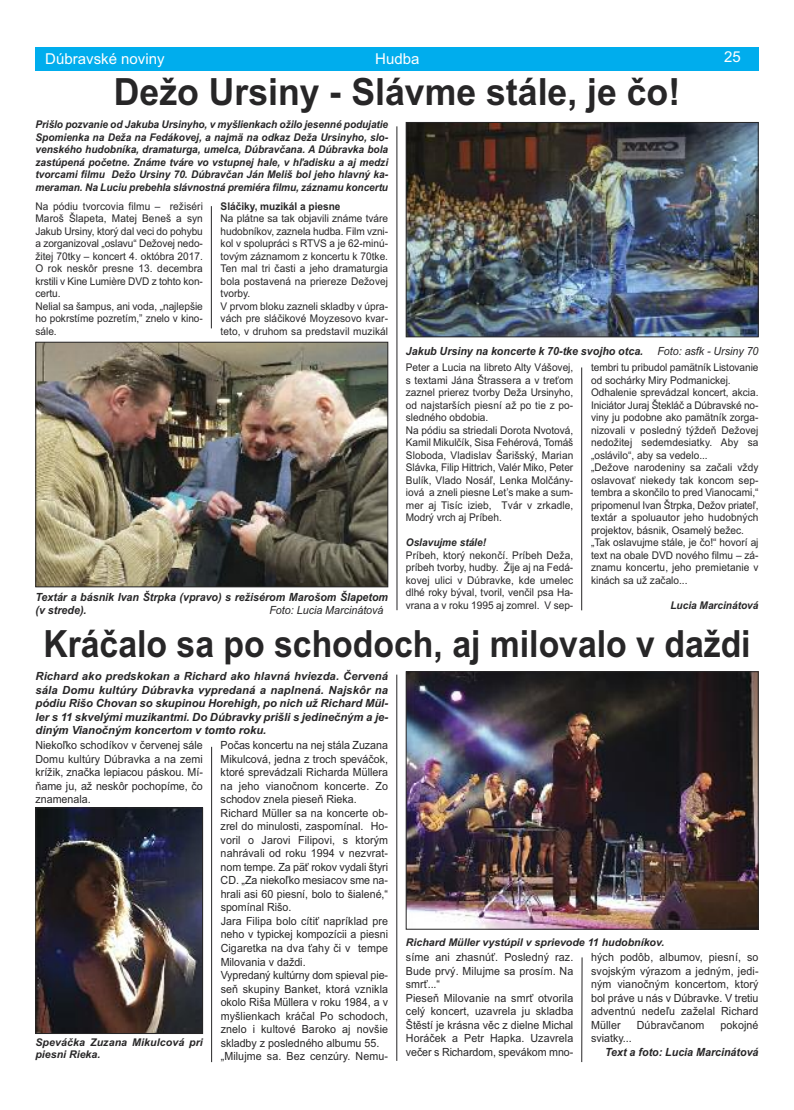
<style>
.page{position:relative;width:794px;height:1110px;background:#fff}
.page>*{position:absolute;margin:0;border:0;box-sizing:border-box;transform-origin:0 0}
.t1{font:700 37.5px "Arial";color:#272627;scale:.9 1}
.t2{font:700 37.5px "Arial";color:#272627;scale:.95 1}
.t3{font:15px "Arial";color:#fff}
.t4{font:11.25px/13.5px "Arial";color:#272627;text-align:justify;scale:.95 1}
.t5{font:italic 700 11.25px/13.5px "Arial";color:#272627;text-align:justify}
.t6{font:italic 700 11.25px/13.5px "Arial";color:#272627;scale:.95 1}
.t7{font:italic 11.25px "Arial";color:#272627;scale:.95 1}
.t8{font:10.62px/12.5px "Arial";color:#272627;scale:.95 1}
.t9{font:italic 700 10.62px/12.5px "Arial";color:#272627;text-align:justify;scale:.95 1}
.t10{font:italic 700 10.62px/12.8px "Arial";color:#272627}
.t11{font:700 10.62px "Arial";color:#272627;scale:.95 1}
</style>
<div class="page">
<div style="left:35px;top:48px;width:723px;height:23px;background:#00aded"></div>
<hr style="left:396px;top:126px;width:1px;height:484px;background:#272627">
<hr style="left:211px;top:206px;width:1px;height:122px;background:#272627">
<hr style="left:581px;top:367px;width:1px;height:243px;background:#272627">
<img style="left:37px;top:344px;width:349px;height:241px">
<div style="left:35px;top:342px;width:353px;height:245px;border:1px solid #272627"></div>
<img style="left:408px;top:124px;width:348px;height:211px">
<div style="left:406px;top:122px;width:352px;height:215px;border:1px solid #272627"></div>
<hr style="left:396px;top:674px;width:1px;height:386px;background:#272627">
<hr style="left:211px;top:746px;width:1px;height:315px;background:#272627">
<img style="left:408px;top:673px;width:348px;height:254px">
<div style="left:406px;top:671px;width:352px;height:258px;border:1px solid #272627"></div>
<img style="left:37px;top:809px;width:164px;height:222px">
<div style="left:35px;top:807px;width:168px;height:226px;border:1px solid #272627"></div>
<hr style="left:581px;top:957px;width:1px;height:104px;background:#272627">
<h2 class="t3" style="left:45px;top:50px;width:121px">Dúbravské noviny</h2>
<h2 class="t3" style="left:375px;top:50px;width:46px">Hudba</h2>
<h2 class="t3" style="left:724px;top:48px;width:18px">25</h2>
<h1 class="t2" style="left:114px;top:70px;width:598px">Dežo Ursiny - Slávme stále, je čo!</h1>
<p class="t9" style="left:35px;top:118px;width:373px">Prišlo pozvanie od Jakuba Ursinyho, v myšlienkach ožilo jesenné podujatie Spomienka na Deža na Fedákovej, a najmä na odkaz Deža Ursinyho, slo&shy;venského hudobníka, dramaturga, umelca, Dúbravčana. A Dúbravka bola zastúpená početne. Známe tváre vo vstupnej hale, v hľadisku a aj medzi tvorcami filmu Dežo Ursiny 70. Dúbravčan Ján Meliš bol jeho hlavný ka&shy;meraman. Na Luciu prebehla slávnostná premiéra filmu, záznamu koncertu</p>
<p class="t8" style="left:35px;top:199px;width:178px">Na pódiu tvorcovia filmu – režiséri<br>Maroš Šlapeta, Matej Beneš a syn<br>Jakub Ursiny, ktorý dal veci do pohybu a zorganizoval „oslavu“ Dežovej nedo&shy;žitej 70tky – koncert 4. októbra 2017.<br>O rok neskôr presne 13. decembra krstili v Kine Lumière DVD z tohto kon&shy;certu.<br>Nelial sa šampus, ani voda, „najlepšie ho pokrstíme pozretím,” znelo v kino&shy;sále.</p>
<p class="t11" style="left:221px;top:200px;width:128px">Sláčiky, muzikál a piesne</p>
<p class="t8" style="left:221px;top:212px;width:178px">Na plátne sa tak objavili známe tváre hudobníkov, zaznela hudba. Film vzni&shy;kol v spolupráci s RTVS a je 62-minú&shy;tovým záznamom z koncertu k 70tke.<br>Ten mal tri časti a jeho dramaturgia bola postavená na priereze Dežovej tvorby.<br>V prvom bloku zazneli skladby v úpra&shy;vách pre sláčikové Moyzesovo kvar&shy;teto, v druhom sa predstavil muzikál</p>
<p class="t6" style="left:406px;top:344px;width:251px">Jakub Ursiny na koncerte k 70-tke svojho otca.</p>
<p class="t7" style="left:657px;top:344px;width:108px">Foto: asfk - Ursiny 70</p>
<p class="t8" style="left:406px;top:361px;width:178px">Peter a Lucia na libreto Alty Vášovej, s textami Jána Štrassera a v treťom zaznel prierez tvorby Deža Ursinyho, od najstarších piesní až po tie z po&shy;sledného obdobia.<br>Na pódiu sa striedali Dorota Nvotová, Kamil Mikulčík, Sisa Fehérová, Tomáš Sloboda, Vladislav Šarišský, Marian Slávka, Filip Hittrich, Valér Miko, Peter Bulík, Vlado Nosáľ, Lenka Molčány&shy;iová a zneli piesne Let’s make a sum&shy;mer aj Tisíc izieb, Tvár v zrkadle, Modrý vrch aj Príbeh.</p>
<p class="t9" style="left:406px;top:536px;width:86px">Oslavujme stále!</p>
<p class="t8" style="left:406px;top:548px;width:178px;text-align:justify">Príbeh, ktorý nekončí. Príbeh Deža, príbeh tvorby, hudby. Žije aj na Fedá&shy;kovej ulici v Dúbravke, kde umelec dlhé roky býval, tvoril, venčil psa Ha&shy;vrana a v roku 1995 aj zomrel. V sep-</p>
<p class="t8" style="left:591px;top:361px;width:178px">tembri tu pribudol pamätník Listovanie od sochárky Miry Podmanickej.<br>Odhalenie sprevádzal koncert, akcia.<br>Iniciátor Juraj Štekláč a Dúbravské no&shy;viny ju podobne ako pamätník zorga&shy;nizovali v posledný týždeň Dežovej nedožitej sedemdesiatky. Aby sa „oslávilo“, aby sa vedelo...<br>„Dežove narodeniny sa začali vždy oslavovať niekedy tak koncom sep&shy;tembra a skončilo to pred Vianocami,“ pripomenul Ivan Štrpka, Dežov priateľ, textár a spoluautor jeho hudobných projektov, básnik, Osamelý bežec. „Tak oslavujme stále, je čo!“ hovorí aj text na obale DVD nového filmu – zá&shy;znamu koncertu, jeho premietanie v kinách sa už začalo...</p>
<p class="t9" style="left:670px;top:598px;width:94px">Lucia Marcinátová</p>
<p class="t6" style="left:35px;top:590px;width:373px">Textár a básnik Ivan Štrpka (vpravo) s režisérom Marošom Šlapetom (v strede).</p>
<p class="t7" style="left:269px;top:604px;width:122px">Foto: Lucia Marcinátová</p>
<h1 class="t1" style="left:43px;top:621px;width:787px">Kráčalo sa po schodoch, aj milovalo v daždi</h1>
<p class="t5" style="left:35px;top:669px;width:354px">Richard ako predskokan a Richard ako hlavná hviezda. Červená sála Domu kultúry Dúbravka vypredaná a naplnená. Najskôr na pódiu Rišo Chovan so skupinou Horehigh, po nich už Richard Mül&shy;ler s 11 skvelými muzikantmi. Do Dúbravky prišli s jedinečným a je&shy;diným Vianočným koncertom v tomto roku.</p>
<p class="t4" style="left:35px;top:738px;width:178px">Niekoľko schodíkov v červenej sále Domu kultúry Dúbravka a na zemi krížik, značka lepiacou páskou. Mí&shy;ňame ju, až neskôr pochopíme, čo znamenala.</p>
<p class="t4" style="left:221px;top:738px;width:178px;text-align:left">Počas koncertu na nej stála Zuzana<br>Mikulcová, jedna z troch speváčok, ktoré sprevádzali Richarda Müllera na jeho vianočnom koncerte. Zo schodov znela pieseň Rieka.<br>Richard Müller sa na koncerte ob&shy;zrel do minulosti, zaspomínal. Ho&shy;voril o Jarovi Filipovi, s ktorým nahrávali od roku 1994 v nezvrat&shy;nom tempe. Za päť rokov vydali štyri<br>CD. „Za niekoľko mesiacov sme na&shy;hrali asi 60 piesní, bolo to šialené,“ spomínal Rišo.<br>Jara Filipa bolo cítiť napríklad pre neho v typickej kompozícii a piesni<br>Cigaretka na dva ťahy či v tempe<br>Milovania v daždi.<br>Vypredaný kultúrny dom spieval pie&shy;seň skupiny Banket, ktorá vznikla okolo Riša Müllera v roku 1984, a v myšlienkach kráčal Po schodoch, znelo i kultové Baroko aj novšie skladby z posledného albumu 55. „Milujme sa. Bez cenzúry. Nemu-</p>
<p class="t10" style="left:35px;top:1035px;width:169px">Speváčka Zuzana Mikulcová pri piesni Rieka.</p>
<p class="t10" style="left:406px;top:935px;width:260px">Richard Müller vystúpil v sprievode 11 hudobníkov.</p>
<p class="t4" style="left:406px;top:950px;width:178px;text-align:left">síme ani zhasnúť. Posledný raz.<br>Bude prvý. Milujme sa prosím. Na smrť...“<br>Pieseň Milovanie na smrť otvorila celý koncert, uzavrela ju skladba<br>Štěstí je krásna věc z dielne Michal<br>Horáček a Petr Hapka. Uzavrela večer s Richardom, spevákom mno-</p>
<p class="t4" style="left:591px;top:950px;width:178px">hých podôb, albumov, piesní, so svojským výrazom a jedným, jedi&shy;ným vianočným koncertom, ktorý bol práve u nás v Dúbravke. V tretiu adventnú nedeľu zaželal Richard Müller</p>
<p class="t4" style="left:637px;top:1017px;width:73px">Dúbravčanom</p>
<p class="t4" style="left:720px;top:1017px;width:42px">pokojné</p>
<p class="t4" style="left:591px;top:1031px;width:44px">sviatky...</p>
<p class="t6" style="left:605px;top:1044px;width:163px">Text a foto: Lucia Marcinátová</p>
</div>
